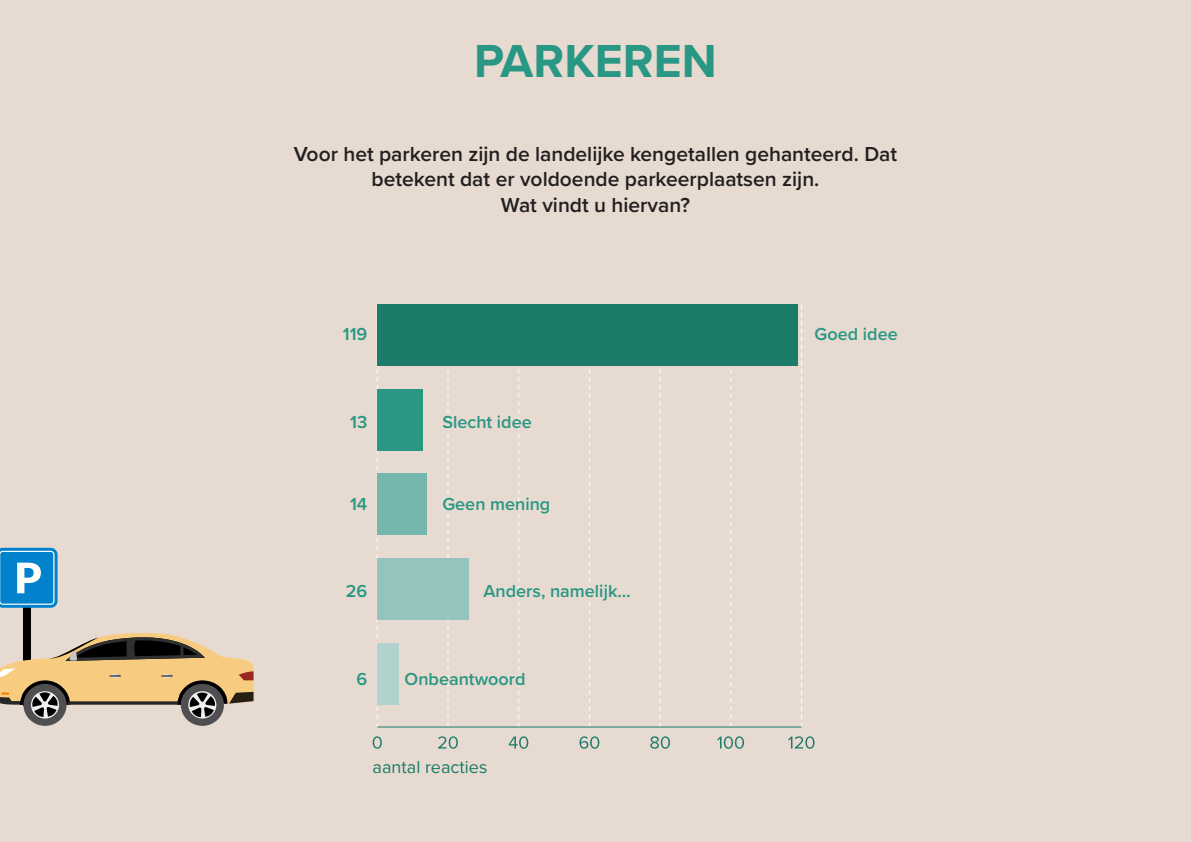
<style>
.page{position:relative;width:1191px;height:842px;background:#e6dad1}
.page>*{position:absolute;margin:0;border:0;box-sizing:border-box;transform-origin:0 0}
.t1{font:700 48px "Proxima Nova";color:#289783}
.t2{font:600 21px/25.2px "Proxima Nova";color:#231f20;text-align:center}
.t3{font:600 18px "Proxima Nova";color:#289783}
.t4{font:18px "Proxima Nova";color:#1c7c69}
</style>
<div class="page">
<svg style="left:373px;top:736px;width:9px;height:13px"></svg>
<svg style="left:438px;top:736px;width:20px;height:13px"></svg>
<svg style="left:509px;top:736px;width:19px;height:13px"></svg>
<svg style="left:579px;top:736px;width:20px;height:13px"></svg>
<svg style="left:650px;top:736px;width:20px;height:13px"></svg>
<svg style="left:717px;top:736px;width:27px;height:13px"></svg>
<svg style="left:788px;top:736px;width:26px;height:13px"></svg>
<svg style="left:377px;top:369px;width:1px;height:357px"></svg>
<svg style="left:448px;top:369px;width:1px;height:357px"></svg>
<svg style="left:518px;top:369px;width:1px;height:357px"></svg>
<svg style="left:589px;top:369px;width:1px;height:357px"></svg>
<svg style="left:660px;top:369px;width:1px;height:357px"></svg>
<svg style="left:730px;top:369px;width:1px;height:357px"></svg>
<svg style="left:801px;top:305px;width:1px;height:422px"></svg>
<hr style="left:377px;top:726px;width:424px;height:1px;background:#1c7c69">
<div style="left:377px;top:305px;width:421px;height:61px;background:#1c7c69"></div>
<div style="left:377px;top:558px;width:92px;height:61px;background:#95c3bd"></div>
<div style="left:377px;top:474px;width:50px;height:61px;background:#75b7ac"></div>
<div style="left:377px;top:389px;width:46px;height:61px;background:#289783"></div>
<div style="left:377px;top:643px;width:21px;height:61px;background:#b1d2cd"></div>
<div style="left:23px;top:578px;width:8px;height:127px;background:#000"></div>
<div style="left:23px;top:684px;width:44px;height:42px;background:#4f4f52;border-radius:50%"></div>
<div style="left:31px;top:691px;width:28px;height:27px;background:#f0f0f0;border-radius:50%"></div>
<div style="left:181px;top:684px;width:43px;height:42px;background:#4f4f52;border-radius:50%"></div>
<div style="left:188px;top:691px;width:28px;height:27px;background:#f0f0f0;border-radius:50%"></div>
<svg style="left:0;top:633px;width:253px;height:84px"></svg>
<svg style="left:0;top:548px;width:58px;height:60px;background:#329ad5"></svg>
<p class="t1" style="left:474px;top:25px;width:244px">PARKEREN</p>
<p class="t2" style="left:294px;top:141px;width:605px">Voor het parkeren zijn de landelijke kengetallen gehanteerd. Dat betekent dat er voldoende parkeerplaatsen zijn.</p>
<p class="t2" style="left:501px;top:191px;width:191px">Wat vindt u hiervan?</p>
<p class="t3" style="left:343px;top:321px;width:26px">119</p>
<p class="t3" style="left:350px;top:409px;width:19px">13</p>
<p class="t3" style="left:442px;top:409px;width:91px">Slecht idee</p>
<p class="t3" style="left:350px;top:490px;width:19px">14</p>
<p class="t3" style="left:442px;top:490px;width:109px">Geen mening</p>
<p class="t3" style="left:346px;top:578px;width:23px">26</p>
<p class="t3" style="left:483px;top:578px;width:149px">Anders, namelijk…</p>
<p class="t3" style="left:356px;top:665px;width:12px">6</p>
<p class="t3" style="left:404px;top:665px;width:122px">Onbeantwoord</p>
<p class="t4" style="left:373px;top:753px;width:116px">aantal reacties</p>
<p class="t3" style="left:814px;top:321px;width:85px">Goed idee</p>
</div>
